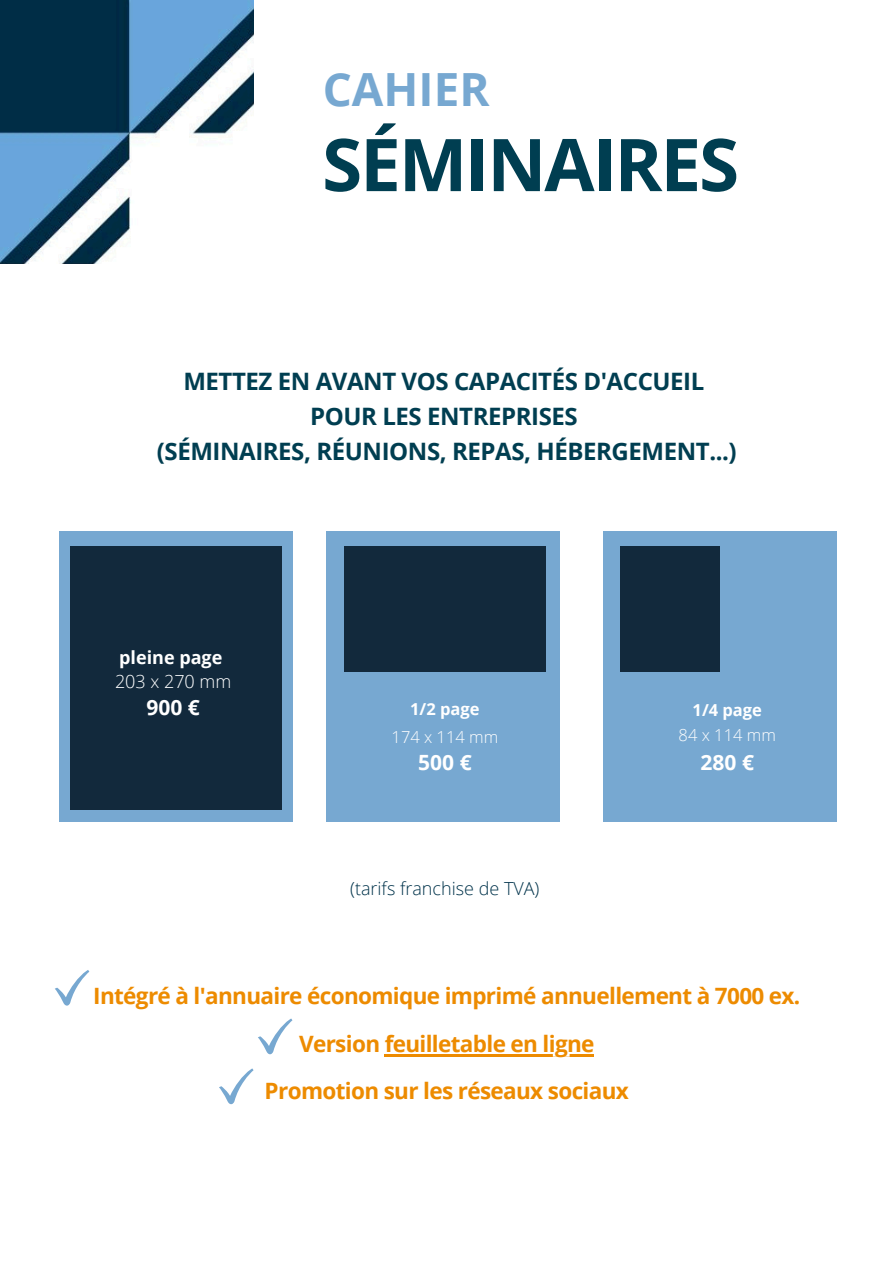
<style>
.page{position:relative;width:894px;height:1264px;background:#fff}
.page>*{position:absolute;margin:0;border:0;box-sizing:border-box;transform-origin:0 0}
.t1{font:700 72.75px "Open Sans";letter-spacing:-.03em;color:#003e51}
.t2{font:700 45.75px "Open Sans";color:#77a8d1}
.t3{font:700 24px/34.8px "Open Sans";letter-spacing:-.02em;color:#003e51;text-align:center}
.t4{font:700 22.5px/47.2px "Open Sans";letter-spacing:-.03em;color:#ed8b00;text-align:center}
.t5{font:700 21px "Open Sans";color:#fff}
.t6{font:300 18px "Open Sans";color:#00334b}
.t7{font:700 18px "Open Sans";color:#fff}
.t8{font:300 18px "Open Sans";color:#fff}
.t9{font:300 16.5px "Open Sans";color:#fff}
.t10{font:700 16.5px "Open Sans";color:#fff}
</style>
<div class="page">
<img style="left:0;top:0;width:253px;height:263px">
<div style="left:326px;top:531px;width:233px;height:290px;background:#77a8d1"></div>
<div style="left:603px;top:531px;width:233px;height:290px;background:#77a8d1"></div>
<div style="left:59px;top:531px;width:233px;height:290px;background:#77a8d1"></div>
<div style="left:70px;top:546px;width:211px;height:263px;background:#12293c"></div>
<div style="left:620px;top:546px;width:100px;height:125px;background:#12293c"></div>
<hr style="left:384px;top:1053px;width:209px;height:3px;background:#ed8b00">
<svg style="left:55px;top:970px;width:34px;height:35px"></svg>
<svg style="left:258px;top:1018px;width:34px;height:36px"></svg>
<svg style="left:219px;top:1068px;width:34px;height:36px"></svg>
<div style="left:344px;top:546px;width:201px;height:125px;background:#12293c"></div>
<p class="t2" style="left:323px;top:57px;width:168px">CAHIER</p>
<p class="t1" style="left:322px;top:113px;width:418px">SÉMINAIRES</p>
<p class="t3" style="left:157px;top:363px;width:581px">METTEZ EN AVANT VOS CAPACITÉS D'ACCUEIL<br>POUR LES ENTREPRISES<br>(SÉMINAIRES, RÉUNIONS, REPAS, HÉBERGEMENT...)</p>
<p class="t7" style="left:119px;top:644px;width:105px">pleine page</p>
<h2 class="t8" style="left:115px;top:669px;width:118px">203 x 270 mm</h2>
<h1 class="t5" style="left:146px;top:693px;width:55px">900 €</h1>
<p class="t10" style="left:410px;top:697px;width:71px">1/2 page</p>
<h3 class="t9" style="left:391px;top:725px;width:108px">174 x 114 mm</h3>
<p class="t5" style="left:418px;top:748px;width:55px">500 €</p>
<p class="t6" style="left:350px;top:876px;width:191px">(tarifs franchise de TVA)</p>
<p class="t10" style="left:692px;top:698px;width:71px">1/4 page</p>
<p class="t9" style="left:678px;top:723px;width:99px">84 x 114 mm</p>
<h5 class="t5" style="left:700px;top:748px;width:55px">280 €</h5>
<p class="t4" style="left:93px;top:972px;width:708px">Intégré à l'annuaire économique imprimé annuellement à 7000 ex.<br>Version feuilletable en ligne</p>
<p class="t4" style="left:264px;top:1066px;width:365px">Promotion sur les réseaux sociaux</p>
</div>
